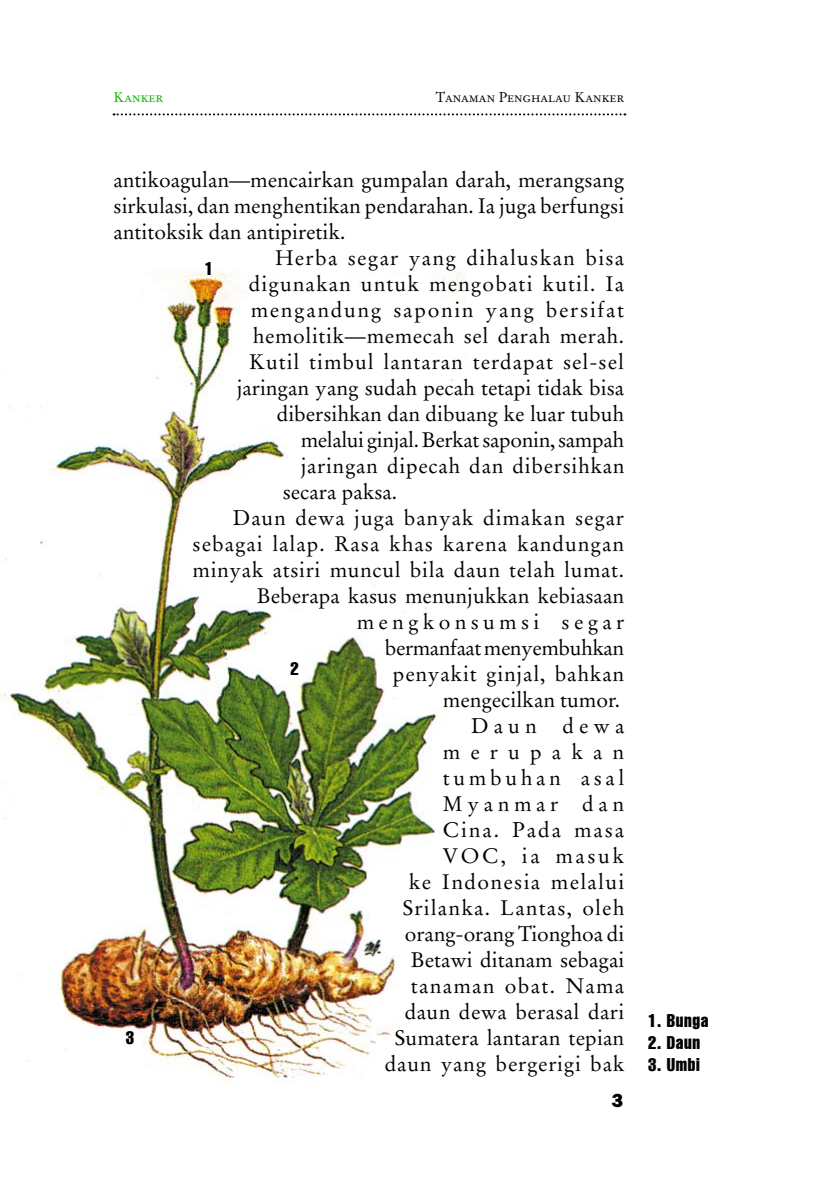
<style>
.page{position:relative;width:840px;height:1191px;background:#fff}
.page>*{position:absolute;margin:0;border:0;box-sizing:border-box;transform-origin:0 0}
.t1{font:21px "Stempel Garamond";color:#000}
.t2{font:21px "Stempel Garamond";letter-spacing:.03em;color:#000}
.t3{font:21px "Stempel Garamond";letter-spacing:.06em;color:#000}
.t4{font:21px "Stempel Garamond";letter-spacing:-.015em;color:#000}
.t5{font:21px "Stempel Garamond";letter-spacing:.05em;color:#000}
.t6{font:21px "Stempel Garamond";letter-spacing:.08em;color:#000}
.t7{font:21px "Stempel Garamond";letter-spacing:-.02em;color:#000}
.t8{font:21px "Stempel Garamond";letter-spacing:.005em;color:#000}
.t9{font:21px "Stempel Garamond";letter-spacing:-.005em;color:#000}
.t10{font:21px "Stempel Garamond";letter-spacing:.055em;color:#000}
.t11{font:21px "Stempel Garamond";letter-spacing:.065em;color:#000}
.t12{font:21px "Stempel Garamond";letter-spacing:.205em;color:#000}
.t13{font:21px "Stempel Garamond";letter-spacing:.09em;color:#000}
.t14{font:21px "Stempel Garamond";letter-spacing:.175em;color:#000}
.t15{font:21px "Stempel Garamond";letter-spacing:.125em;color:#000}
.t16{font:21px "Stempel Garamond";letter-spacing:.22em;color:#000}
.t17{font:21px "Stempel Garamond";letter-spacing:.48em;color:#000}
.t18{font:21px "Stempel Garamond";letter-spacing:.24em;color:#000}
.t19{font:extra-condensed 18px "Helvetica";letter-spacing:.035em;color:#000}
.t20{font:800 16px "Franklin";color:#000}
.t21{font:14px "Stempel Garamond Roman SC";color:#000}
.t22{font:14px "Stempel Garamond Roman SC";color:#00b700}
</style>
<div class="page">
<svg style="left:113px;top:113px;width:512px;height:2px"></svg>
<img style="left:0;top:269px;width:465px;height:815px">
<p class="t22" style="left:113px;top:89px;width:51px">Kanker</p>
<p class="t21" style="left:435px;top:89px;width:190px">Tanaman Penghalau Kanker</p>
<p class="t1" style="left:113px;top:167px;width:512px">antikoagulan—mencairkan gumpalan darah, merangsang</p>
<p class="t1" style="left:113px;top:193px;width:512px">sirkulasi, dan menghentikan pendarahan. Ia juga berfungsi</p>
<p class="t1" style="left:113px;top:219px;width:233px">antitoksik dan antipiretik.</p>
<p class="t3" style="left:275px;top:245px;width:350px">Herba segar yang dihaluskan bisa</p>
<p class="t5" style="left:248px;top:271px;width:376px">digunakan untuk mengobati kutil. Ia</p>
<p class="t6" style="left:250px;top:297px;width:375px">mengandung saponin yang bersifat</p>
<p class="t2" style="left:252px;top:323px;width:373px">hemolitik—memecah sel darah merah.</p>
<p class="t2" style="left:248px;top:349px;width:376px">Kutil timbul lantaran terdapat sel-sel</p>
<p class="t1" style="left:236px;top:375px;width:389px">jaringan yang sudah pecah tetapi tidak bisa</p>
<p class="t1" style="left:276px;top:401px;width:349px">dibersihkan dan dibuang ke luar tubuh</p>
<p class="t4" style="left:300px;top:427px;width:324px">melalui ginjal. Berkat saponin, sampah</p>
<p class="t2" style="left:300px;top:453px;width:325px">jaringan dipecah dan dibersihkan</p>
<p class="t1" style="left:282px;top:479px;width:116px">secara paksa.</p>
<p class="t2" style="left:233px;top:505px;width:392px">Daun dewa juga banyak dimakan segar</p>
<p class="t2" style="left:192px;top:531px;width:432px">sebagai lalap. Rasa khas karena kandungan</p>
<p class="t2" style="left:192px;top:557px;width:433px">minyak atsiri muncul bila daun telah lumat.</p>
<p class="t1" style="left:256px;top:583px;width:368px">Beberapa kasus menunjukkan kebiasaan</p>
<p class="t12" style="left:356px;top:609px;width:269px">mengkonsumsi segar</p>
<p class="t7" style="left:384px;top:635px;width:241px">bermanfaat menyembuhkan</p>
<p class="t2" style="left:392px;top:661px;width:233px">penyakit ginjal, bahkan</p>
<p class="t1" style="left:442px;top:687px;width:178px">mengecilkan tumor.</p>
<p class="t18" style="left:471px;top:713px;width:154px">Daun dewa</p>
<p class="t17" style="left:442px;top:739px;width:183px">merupakan</p>
<p class="t14" style="left:442px;top:765px;width:183px">tumbuhan asal</p>
<p class="t16" style="left:442px;top:791px;width:183px">Myanmar dan</p>
<p class="t13" style="left:442px;top:817px;width:183px">Cina. Pada masa</p>
<p class="t15" style="left:442px;top:843px;width:183px">VOC, ia masuk</p>
<p class="t11" style="left:408px;top:869px;width:217px">ke Indonesia melalui</p>
<p class="t10" style="left:402px;top:895px;width:223px">Srilanka. Lantas, oleh</p>
<p class="t9" style="left:404px;top:921px;width:221px">orang-orang Tionghoa di</p>
<p class="t1" style="left:410px;top:947px;width:215px">Betawi ditanam sebagai</p>
<p class="t3" style="left:410px;top:973px;width:215px">tanaman obat. Nama</p>
<p class="t2" style="left:404px;top:999px;width:221px">daun dewa berasal dari</p>
<p class="t8" style="left:394px;top:1025px;width:231px">Sumatera lantaran tepian</p>
<p class="t2" style="left:384px;top:1051px;width:241px">daun yang bergerigi bak</p>
<p class="t19" style="left:205px;top:257px;width:10px">1</p>
<p class="t19" style="left:290px;top:657px;width:10px">2</p>
<p class="t19" style="left:126px;top:1026px;width:10px">3</p>
<p class="t20" style="left:610px;top:1088px;width:14px">3</p>
<p class="t19" style="left:648px;top:1009px;width:62px">1. Bunga</p>
<p class="t19" style="left:648px;top:1031px;width:53px">2. Daun</p>
<p class="t19" style="left:648px;top:1053px;width:53px">3. Umbi</p>
</div>
